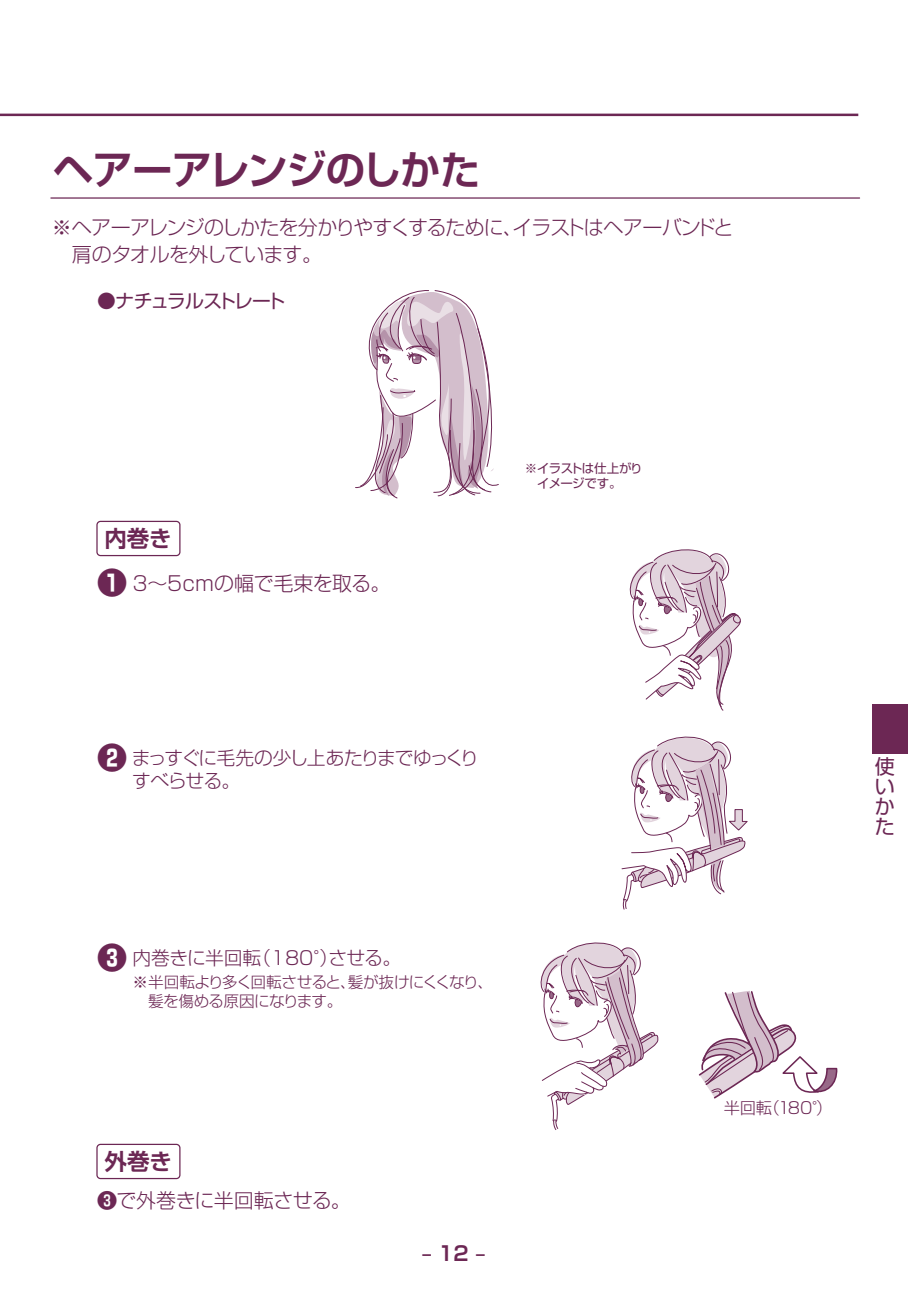
<style>
.page{position:relative;width:908px;height:1290px;background:#fff}
.page>*{position:absolute;margin:0;border:0;box-sizing:border-box;transform-origin:0 0}
.t1{font:700 40px "Shin Go Pro De";letter-spacing:-.03em;color:#6c2754}
.t2{font:700 30px "Shin Go Pro";color:#6c2754}
.t3{font:700 22.5px "Shin Go Pro De";letter-spacing:-.005em;color:#6c2754}
.t4{font:300 20px/27.5px "Shin Go Pro";letter-spacing:-.035em;color:#6c2754}
.t5{font:300 20px "Shin Go Pro";letter-spacing:-.01em;color:#6c2754}
.t6{font:700 20px "Shin Go Pro De";color:#6c2754}
.t7{font:20px/20px "Shin Go Pro";color:#6c2754;text-align:justify}
.t8{font:300 18.75px/23.8px "Shin Go Pro";letter-spacing:-.075em;color:#6c2754}
.t9{font:300 18.75px "Shin Go Pro";letter-spacing:-.015em;color:#6c2754}
.t10{font:18.75px "Shin Go Pro";letter-spacing:-.11em;color:#6c2754}
.t11{font:300 16.25px "Shin Go Pro";letter-spacing:-.015em;color:#6c2754}
.t12{font:300 15.5px/18.8px "Shin Go Pro";letter-spacing:-.045em;color:#6c2754}
.t13{font:12.5px/15px "Shin Go Pro";letter-spacing:-.05em;color:#6c2754}
.s1{font-weight:700;font-size:30px}
.s2{font-family:"Shin Go Pro De";font-weight:700}
</style>
<div class="page">
<hr style="left:0;top:114px;width:857px;height:2px;background:#6c2754">
<hr style="left:51px;top:197px;width:808px;height:2px;background:#6c2754">
<div style="left:96px;top:521px;width:84px;height:35px;border:1px solid #6c2754;border-radius:4px"></div>
<svg style="left:629px;top:549px;width:112px;height:162px"></svg>
<div style="left:96px;top:1144px;width:84px;height:35px;border:1px solid #6c2754;border-radius:4px"></div>
<svg style="left:698px;top:991px;width:139px;height:108px"></svg>
<svg style="left:355px;top:290px;width:144px;height:209px"></svg>
<div style="left:872px;top:704px;width:35px;height:49px;background:#6c2754"></div>
<svg style="left:540px;top:942px;width:119px;height:188px"></svg>
<svg style="left:621px;top:736px;width:127px;height:174px"></svg>
<h1 class="t1" style="left:53px;top:136px;width:428px">ヘアーアレンジのしかた</h1>
<p class="t4" style="left:52px;top:211px;width:683px">※ヘアーアレンジのしかたを分かりやすくするために、イラストはヘアーバンドと　肩のタオルを外しています。</p>
<p class="t10" style="left:97px;top:285px;width:190px">●ナチュラルストレート</p>
<p class="t3" style="left:104px;top:520px;width:68px">内巻き</p>
<p class="t5" style="left:97px;top:567px;width:295px"><span class="s1">❶</span> 3～5cmの幅で毛束を取る。</p>
<p class="t13" style="left:524px;top:459px;width:119px">※イラストは仕上がり　イメージです。</p>
<h2 class="t2" style="left:97px;top:733px;width:31px">❷</h2>
<p class="t8" style="left:132px;top:743px;width:348px">まっすぐに毛先の少し上あたりまでゆっくりすべらせる。</p>
<h2 class="t2" style="left:97px;top:934px;width:31px">❸</h2>
<p class="t9" style="left:132px;top:942px;width:270px">内巻きに半回転（180°）させる。</p>
<p class="t12" style="left:148px;top:971px;width:346px;text-indent:-16px">※半回転より多く回転させると、髪が抜けにくくなり、髪を傷める原因になります。</p>
<p class="t3" style="left:105px;top:1143px;width:69px">外巻き</p>
<p class="t4" style="left:97px;top:1184px;width:255px"><span class="s2">❸</span>で外巻きに半回転させる。</p>
<p class="t6" style="left:421px;top:1237px;width:65px">‒ 12 ‒</p>
<p class="t7" style="left:874px;top:754px;width:21px">使いかた</p>
<p class="t11" style="left:723px;top:1094px;width:110px">半回転（180°）</p>
</div>
